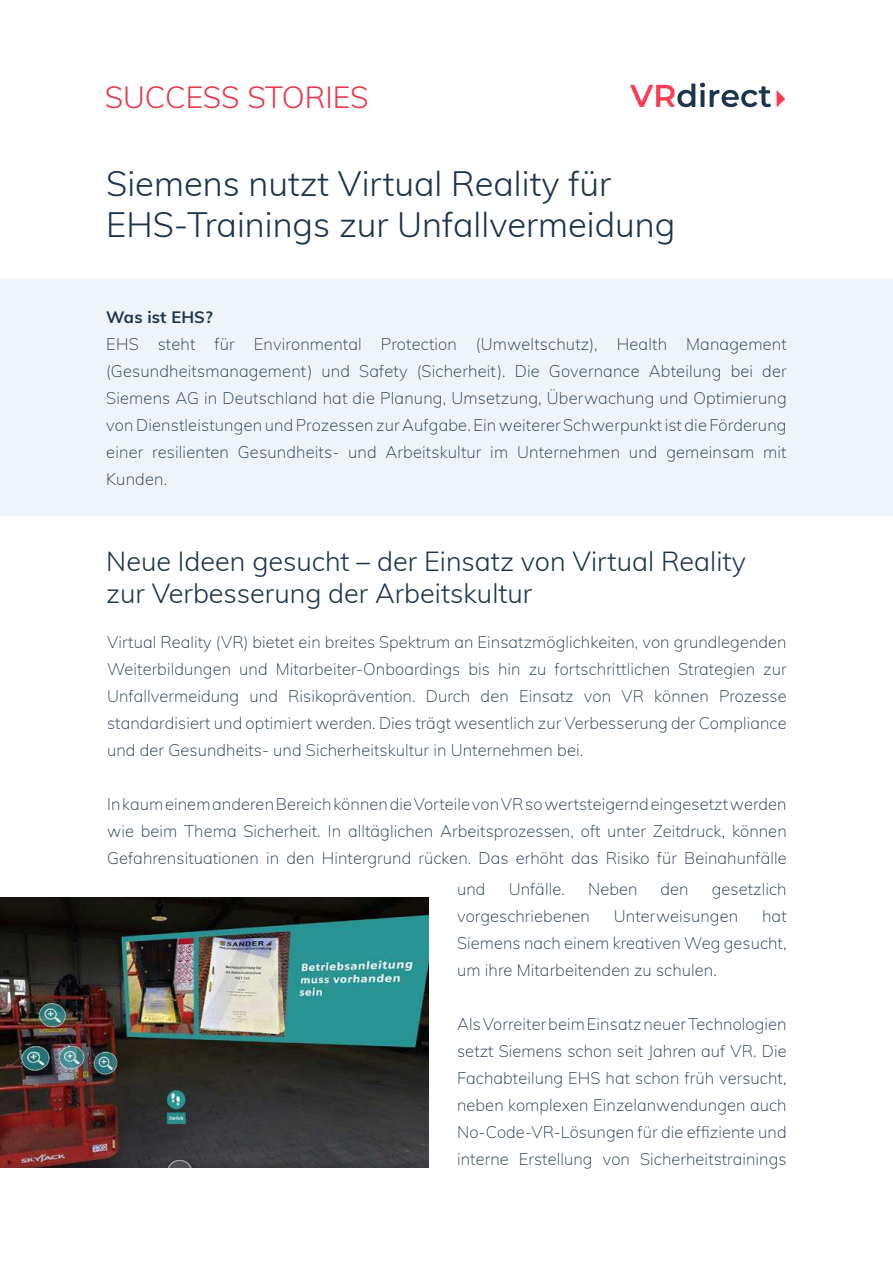
<style>
.page{position:relative;width:893px;height:1263px;background:#fff}
.page>*{position:absolute;margin:0;border:0;box-sizing:border-box;transform-origin:0 0}
.t1{font:300 34.5px/41.4px "Muli";color:#1c344c}
.t2{font:300 30px "Muli";color:#e8374c}
.t3{font:300 27px/32.4px "Muli";color:#1c344c}
.t4{font:200 16.5px/27px "Muli";letter-spacing:.005em;color:#1c344c;text-align:justify}
.t5{font:700 16.5px "Muli";letter-spacing:.01em;color:#1c344c}
</style>
<div class="page">
<svg style="left:630px;top:83px;width:155px;height:24px"></svg>
<div style="left:0;top:279px;width:893px;height:237px;background:#eff4fa"></div>
<img style="left:0;top:897px;width:428px;height:270px">
<h2 class="t2" style="left:105px;top:81px;width:265px">SUCCESS STORIES</h2>
<h1 class="t1" style="left:106px;top:164px;width:570px">Siemens nutzt Virtual Reality für<br>EHS-Trainings zur Unfallvermeidung</h1>
<p class="t5" style="left:106px;top:311px;width:108px">Was ist EHS?</p>
<p class="t4" style="left:106px;top:331px;width:682px">EHS steht für Environmental Protection (Umweltschutz), Health Management (Gesundheitsmanagement) und Safety (Sicherheit). Die Governance Abteilung bei der Siemens AG in Deutschland hat die Planung, Umsetzung, Überwachung und Optimierung von Dienstleistungen und Prozessen zur Aufgabe. Ein weiterer Schwerpunkt ist die Förderung einer resilienten Gesundheits- und Arbeitskultur im Unternehmen und gemeinsam mit Kunden.</p>
<h3 class="t3" style="left:106px;top:546px;width:641px">Neue Ideen gesucht – der Einsatz von Virtual Reality zur Verbesserung der Arbeitskultur</h3>
<p class="t4" style="left:107px;top:629px;width:681px">Virtual Reality (VR) bietet ein breites Spektrum an Einsatzmöglichkeiten, von grundlegenden Weiterbildungen und Mitarbeiter-Onboardings bis hin zu fortschrittlichen Strategien zur Unfallvermeidung und Risikoprävention. Durch den Einsatz von VR können Prozesse standardisiert und optimiert werden. Dies trägt wesentlich zur Verbesserung der Compliance und der Gesundheits- und Sicherheitskultur in Unternehmen bei.</p>
<p class="t4" style="left:107px;top:791px;width:681px">In kaum einem anderen Bereich können die Vorteile von VR so wertsteigernd eingesetzt werden wie beim Thema Sicherheit. In alltäglichen Arbeitsprozessen, oft unter Zeitdruck, können Gefahrensituationen in den Hintergrund rücken. Das erhöht das Risiko für Beinahunfälle</p>
<p class="t4" style="left:457px;top:876px;width:30px">und</p>
<p class="t4" style="left:509px;top:876px;width:58px">Unfälle.</p>
<p class="t4" style="left:588px;top:876px;width:51px">Neben</p>
<p class="t4" style="left:661px;top:876px;width:30px">den</p>
<p class="t4" style="left:712px;top:876px;width:76px">gesetzlich</p>
<p class="t4" style="left:457px;top:903px;width:134px">vorgeschriebenen</p>
<p class="t4" style="left:614px;top:903px;width:126px">Unterweisungen</p>
<p class="t4" style="left:457px;top:903px;width:331px;text-indent:305px">hat Siemens nach einem kreativen Weg gesucht, um ihre Mitarbeitenden zu schulen.</p>
<p class="t4" style="left:457px;top:1011px;width:331px">Als Vorreiter beim Einsatz neuer Technologien setzt Siemens schon seit Jahren auf VR. Die Fachabteilung EHS hat schon früh versucht, neben komplexen Einzelanwendungen auch No-Code-VR-Lösungen für die effiziente und interne Erstellung von Sicherheitstrainings</p>
</div>
